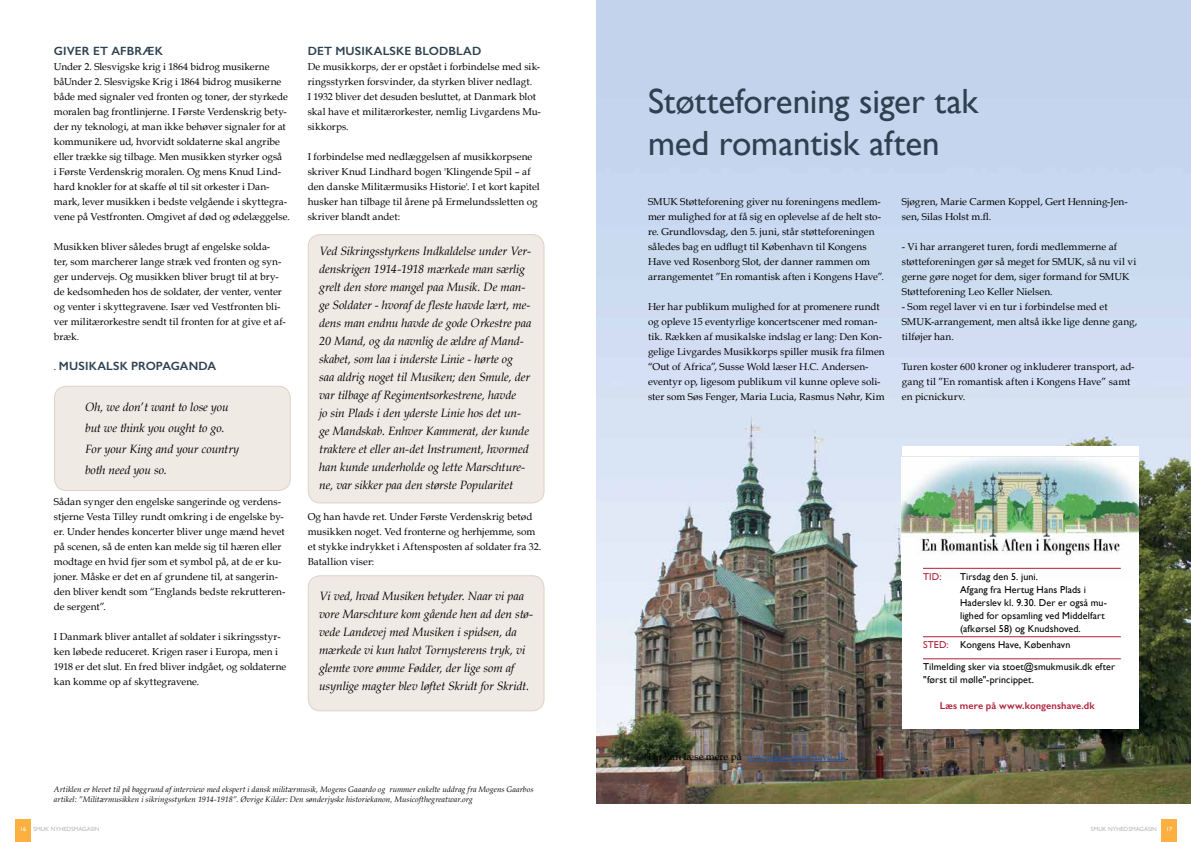
<style>
.page{position:relative;width:1191px;height:842px;background:#fff}
.page>*{position:absolute;margin:0;border:0;box-sizing:border-box;transform-origin:0 0}
.t1{font:35px/42px "Gill Sans";letter-spacing:-.005em;color:#2d4150}
.t2{font:italic 12px/18px "Book Antiqua";letter-spacing:-.01em;color:#000}
.t3{font:600 12px "Gill Sans";letter-spacing:.01em;color:#2d4150}
.t4{font:10px/15px "Book Antiqua";letter-spacing:.005em;color:#000}
.t5{font:10px/13px "Gill Sans";letter-spacing:.01em;color:#000}
.t6{font:10px "Book Antiqua";letter-spacing:.005em;color:#2255a6}
.t7{font:600 10px "Gill Sans";letter-spacing:.01em;color:#af2139}
.t8{font:10px "Gill Sans";color:#af2139}
.t9{font:italic 8px/9.6px "Book Antiqua";letter-spacing:.005em;color:#000}
.t10{font:6px "Gill Sans";color:#b6b8ba}
.t11{font:6px "Gill Sans";color:#fff}
.s1{font-family:"Book Antiqua";font-weight:400;font-size:10px;color:#000}
.s2{color:#fff}
.s3{color:#000}
.s4{color:#af2139}
</style>
<div class="page">
<div style="left:308px;top:576px;width:236px;height:135px;background:#efeae4;border-radius:12px"></div>
<div style="left:308px;top:575px;width:236px;height:136px;border:1px solid #ded2c6;border-radius:12px"></div>
<div style="left:308px;top:235px;width:236px;height:268px;background:#efeae4;border-radius:12px"></div>
<div style="left:308px;top:234px;width:236px;height:269px;border:1px solid #ded2c6;border-radius:12px"></div>
<div style="left:54px;top:386px;width:236px;height:104px;background:#efeae4;border-radius:12px"></div>
<div style="left:54px;top:386px;width:237px;height:105px;border:1px solid #ded2c6;border-radius:12px"></div>
<div style="left:16px;top:819px;width:15px;height:23px;background:#fbb040"></div>
<img style="left:596px;top:0;width:595px;height:804px">
<hr style="left:747px;top:761px;width:99px;height:1px;background:#2255a6">
<div style="left:901px;top:446px;width:237px;height:282px;background:#fff"></div>
<img style="left:901px;top:456px;width:237px;height:113px">
<hr style="left:923px;top:568px;width:197px;height:1px;background:#af2139">
<hr style="left:923px;top:636px;width:197px;height:1px;background:#af2139">
<hr style="left:923px;top:658px;width:197px;height:1px;background:#af2139">
<div style="left:1161px;top:819px;width:15px;height:23px;background:#fbb040"></div>
<svg style="left:596px;top:0;width:8px;height:5px"></svg>
<p class="t3" style="left:54px;top:44px;width:110px">GIVER ET AFBRÆK</p>
<p class="t4" style="left:54px;top:59px;width:237px">Under 2. Slesvigske krig i 1864 bidrog musikerne båUnder 2. Slesvigske Krig i 1864 bidrog musikerne både med signaler ved fronten og toner, der styrkede moralen bag frontlinjerne. I Første Verdenskrig bety&shy;der ny teknologi, at man ikke behøver signaler for at kommunikere ud, hvorvidt soldaterne skal angribe eller trække sig tilbage. Men musikken styrker også<br>i Første Verdenskrig moralen. Og mens Knud Lind&shy;hard knokler for at skaffe øl til sit orkester i Dan&shy;mark, lever musikken i bedste velgående i skyttegra&shy;vene på Vestfronten. Omgivet af død og ødelæggelse.</p>
<p class="t4" style="left:54px;top:239px;width:233px">Musikken bliver således brugt af engelske solda&shy;ter, som marcherer lange stræk ved fronten og syn&shy;ger undervejs. Og musikken bliver brugt til at bry&shy;de kedsomheden hos de soldater, der venter, venter og venter i skyttegravene. Især ved Vestfronten bli&shy;ver militærorkestre sendt til fronten for at give et af&shy;bræk.</p>
<p class="t3" style="left:54px;top:359px;width:164px"><span class="s1">.</span> MUSIKALSK PROPAGANDA</p>
<p class="t2" style="left:85px;top:396px;width:156px;line-height:21px">Oh, we don’t want to lose you but we think you ought to go.<br>For your King and your country both need you so.</p>
<p class="t4" style="left:54px;top:494px;width:233px">Sådan synger den engelske sangerinde og verdens&shy;stjerne Vesta Tilley rundt omkring i de engelske by&shy;er. Under hendes koncerter bliver unge mænd hevet på scenen, så de enten kan melde sig til hæren eller modtage en hvid fjer som et symbol på, at de er ku&shy;joner. Måske er det en af grundene til, at sangerin&shy;den bliver kendt som “Englands bedste rekrutteren&shy;de sergent”.</p>
<p class="t4" style="left:54px;top:629px;width:234px">I Danmark bliver antallet af soldater i sikringsstyr&shy;ken løbede reduceret. Krigen raser i Europa, men i 1918 er det slut. En fred bliver indgået, og soldaterne kan komme op af skyttegravene.</p>
<p class="t3" style="left:308px;top:44px;width:175px">DET MUSIKALSKE BLODBLAD</p>
<p class="t4" style="left:308px;top:59px;width:235px">De musikkorps, der er opstået i forbindelse med sik&shy;ringsstyrken forsvinder, da styrken bliver nedlagt.<br>I 1932 bliver det desuden besluttet, at Danmark blot skal have et militærorkester, nemlig Livgardens Mu&shy;sikkorps.</p>
<p class="t4" style="left:308px;top:149px;width:233px">I forbindelse med nedlæggelsen af musikkorpsene skriver Knud Lindhard bogen 'Klingende Spil – af den danske Militærmusiks Historie'. I et kort kapitel husker han tilbage til årene på Ermelundssletten og skriver blandt andet:</p>
<p class="t2" style="left:319px;top:242px;width:214px">Ved Sikringsstyrkens Indkaldelse under Ver&shy;denskrigen 1914-1918 mærkede man særlig grelt den store mangel paa Musik. De man&shy;ge Soldater - hvoraf de fleste havde lært, me&shy;dens man endnu havde de gode Orkestre paa 20 Mand, og da navnlig de ældre af Mand&shy;skabet, som laa i inderste Linie - hørte og<br>saa aldrig noget til Musiken; den Smule, der var tilbage af Regimentsorkestrene, havde<br>jo sin Plads i den yderste Linie hos det un&shy;ge Mandskab. Enhver Kammerat, der kunde traktere et eller an-det Instrument, hvormed han kunde underholde og lette Marschture&shy;ne, var sikker paa den største Popularitet</p>
<p class="t4" style="left:308px;top:509px;width:235px">Og han havde ret. Under Første Verdenskrig betød musikken noget. Ved fronterne og herhjemme, som et stykke indrykket i Aftensposten af soldater fra 32.<br>Batallion viser:</p>
<p class="t2" style="left:319px;top:587px;width:215px">Vi ved, hvad Musiken betyder. Naar vi paa vore Marschture kom gående hen ad den stø&shy;vede Landevej med Musiken i spidsen, da mærkede vi kun halvt Tornysterens tryk, vi glemte vore ømme Fødder, der lige som af usynlige magter blev løftet Skridt for Skridt.</p>
<p class="t9" style="left:54px;top:784px;width:481px">Artiklen er blevet til på baggrund af interview med ekspert i dansk militærmusik, Mogens Gaaardo og rummer enkelte uddrag fra Mogens Gaarbos artikel: ”Militærmusikken i sikringsstyrken 1914-1918”. Øvrige Kilder: Den sønderjyske historiekanon, Musicofthegreatwar.org</p>
<p class="t10" style="left:20px;top:826px;width:81px"><span class="s2">16</span> SMUK NYHEDSMAGASIN</p>
<h1 class="t1" style="left:648px;top:79px;width:332px">Støtteforening siger tak med romantisk aften</h1>
<p class="t4" style="left:648px;top:194px;width:237px">SMUK Støtteforening giver nu foreningens medlem&shy;mer mulighed for at få sig en oplevelse af de helt sto&shy;re. Grundlovsdag, den 5. juni, står støtteforeningen således bag en udflugt til København til Kongens Have ved Rosenborg Slot, der danner rammen om arrangementet ”En romantisk aften i Kongens Have”.</p>
<p class="t4" style="left:648px;top:299px;width:238px">Her har publikum mulighed for at promenere rundt og opleve 15 eventyrlige koncertscener med roman&shy;tik. Rækken af musikalske indslag er lang: Den Kon&shy;gelige Livgardes Musikkorps spiller musik fra filmen “Out of Africa”, Susse Wold læser H.C. Andersen&shy;eventyr op, ligesom publikum vil kunne opleve soli&shy;ster som Søs Fenger, Maria Lucia, Rasmus Nøhr, Kim</p>
<p class="t4" style="left:901px;top:194px;width:227px">Sjøgren, Marie Carmen Koppel, Gert Henning-Jen&shy;sen, Silas Holst m.fl.</p>
<p class="t4" style="left:901px;top:239px;width:236px">- Vi har arrangeret turen, fordi medlemmerne af støtteforeningen gør så meget for SMUK, så nu vil vi gerne gøre noget for dem, siger formand for SMUK Støtteforening Leo Keller Nielsen.</p>
<p class="t4" style="left:901px;top:299px;width:237px">- Som regel laver vi en tur i forbindelse med et<br>SMUK-arrangement, men altså ikke lige denne gang, tilføjer han.</p>
<p class="t4" style="left:901px;top:359px;width:234px">Turen koster 600 kroner og inkluderer transport, ad&shy;gang til ”En romantisk aften i Kongens Have” samt en picnickurv.</p>
<p class="t6" style="left:648px;top:750px;width:202px"><span class="s3">Du kan læse mere på</span> www.kongenshave.dk<span class="s3">.</span></p>
<p class="t8" style="left:923px;top:571px;width:20px">TID:</p>
<p class="t5" style="left:960px;top:570px;width:148px">Tirsdag den 5. juni.<br>Afgang fra Hertug Hans Plads i<br>Haderslev kl. 9.30. Der er også mu&shy;lighed for opsamling ved Middelfart (afkørsel 58) og Knudshoved.</p>
<p class="t5" style="left:923px;top:638px;width:149px"><span class="s4">STED:</span> Kongens Have, København</p>
<p class="t5" style="left:923px;top:660px;width:194px">Tilmelding sker via stoet@smukmusik.dk efter "først til mølle"-princippet.</p>
<p class="t7" style="left:939px;top:700px;width:156px">Læs mere på www.kongenshave.dk</p>
<p class="t10" style="left:1091px;top:826px;width:68px">SMUK NYHEDSMAGASIN</p>
<p class="t11" style="left:1166px;top:826px;width:7px">17</p>
</div>
